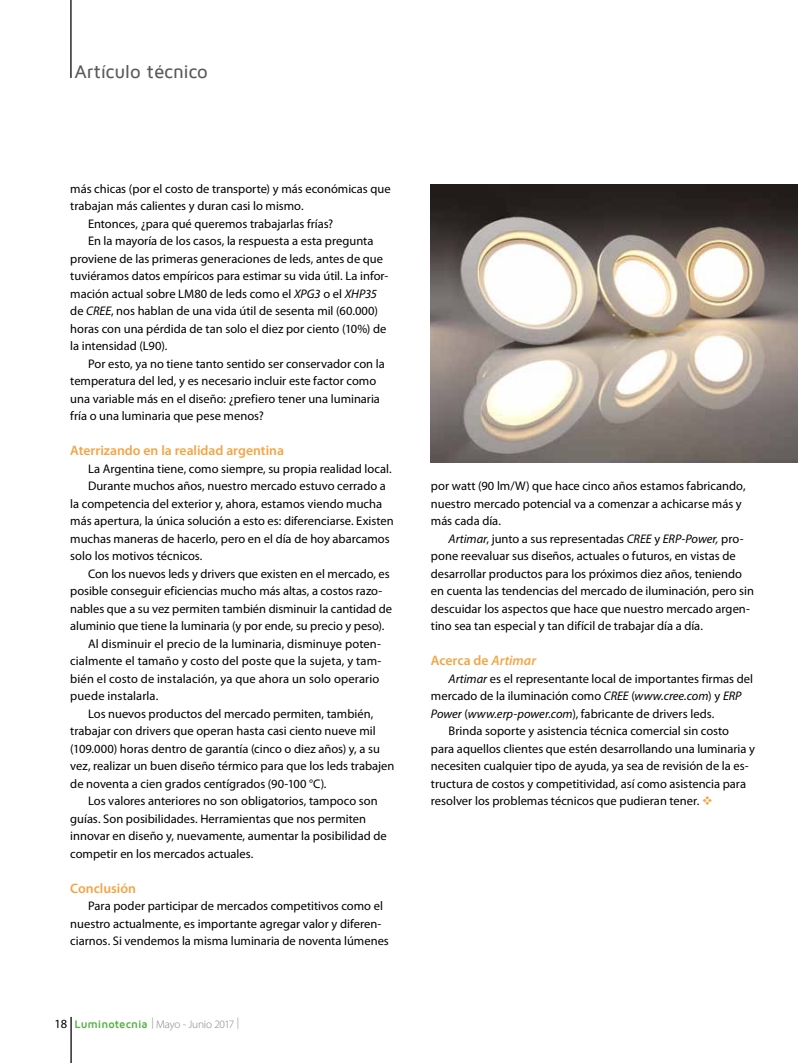
<style>
.page{position:relative;width:798px;height:1063px;background:#fff}
.page>*{position:absolute;margin:0;border:0;box-sizing:border-box;transform-origin:0 0}
.t1{font:500 18.75px "Maven Pro";letter-spacing:-.01em;color:#58595b}
.t2{font:600 13.75px "Myriad Pro";letter-spacing:-.005em;color:#f4a545}
.t3{font:12.5px/17.5px "Myriad Pro";color:#000}
.t4{font:300 11.25px "Myriad Pro";letter-spacing:-.015em;color:#808285}
.s1{font-style:italic}
.s2{font-family:"Maven Pro";font-weight:700;color:#55b047}
.s3{color:#f4a545}
</style>
<div class="page">
<hr style="left:70px;top:1017px;width:2px;height:46px;background:#000">
<hr style="left:70px;top:0;width:1px;height:78px;background:#000">
<img style="left:431px;top:184px;width:366px;height:278px">
<h1 class="t1" style="left:74px;top:62px;width:135px">Artículo técnico</h1>
<p class="t3" style="left:70px;top:180px;width:322px">más chicas (por el costo de transporte) y más económicas que</p>
<p class="t3" style="left:70px;top:198px;width:235px">trabajan más calientes y duran casi lo mismo.</p>
<p class="t3" style="left:88px;top:215px;width:247px">Entonces, ¿para qué queremos trabajarlas frías?</p>
<p class="t3" style="left:88px;top:233px;width:287px">En la mayoría de los casos, la respuesta a esta pregunta</p>
<p class="t3" style="left:70px;top:250px;width:314px">proviene de las primeras generaciones de leds, antes de que</p>
<p class="t3" style="left:70px;top:268px;width:319px">tuviéramos datos empíricos para estimar su vida útil. La infor-</p>
<p class="t3" style="left:70px;top:285px;width:308px">mación actual sobre LM80 de leds como el <span class="s1">XPG3</span> o el <span class="s1">XHP35</span></p>
<p class="t3" style="left:70px;top:303px;width:309px">de <span class="s1">CREE</span>, nos hablan de una vida útil de sesenta mil (60.000)</p>
<p class="t3" style="left:70px;top:320px;width:317px">horas con una pérdida de tan solo el diez por ciento (10%) de</p>
<p class="t3" style="left:70px;top:338px;width:98px">la intensidad (L90).</p>
<p class="t3" style="left:88px;top:355px;width:298px">Por esto, ya no tiene tanto sentido ser conservador con la</p>
<p class="t3" style="left:70px;top:373px;width:307px">temperatura del led, y es necesario incluir este factor como</p>
<p class="t3" style="left:70px;top:390px;width:311px">una variable más en el diseño: ¿prefiero tener una luminaria</p>
<p class="t3" style="left:70px;top:408px;width:195px">fría o una luminaria que pese menos?</p>
<p class="t2" style="left:70px;top:443px;width:215px">Aterrizando en la realidad argentina</p>
<p class="t3" style="left:88px;top:460px;width:305px">La Argentina tiene, como siempre, su propia realidad local.</p>
<p class="t3" style="left:88px;top:478px;width:299px">Durante muchos años, nuestro mercado estuvo cerrado a</p>
<p class="t3" style="left:70px;top:495px;width:313px">la competencia del exterior y, ahora, estamos viendo mucha</p>
<p class="t3" style="left:70px;top:513px;width:325px">más apertura, la única solución a esto es: diferenciarse. Existen</p>
<p class="t3" style="left:70px;top:530px;width:321px">muchas maneras de hacerlo, pero en el día de hoy abarcamos</p>
<p class="t3" style="left:70px;top:548px;width:134px">solo los motivos técnicos.</p>
<p class="t3" style="left:88px;top:565px;width:303px">Con los nuevos leds y drivers que existen en el mercado, es</p>
<p class="t3" style="left:70px;top:583px;width:313px">posible conseguir eficiencias mucho más altas, a costos razo-</p>
<p class="t3" style="left:70px;top:600px;width:323px">nables que a su vez permiten también disminuir la cantidad de</p>
<p class="t3" style="left:70px;top:618px;width:315px">aluminio que tiene la luminaria (y por ende, su precio y peso).</p>
<p class="t3" style="left:88px;top:635px;width:294px">Al disminuir el precio de la luminaria, disminuye poten-</p>
<p class="t3" style="left:70px;top:653px;width:312px">cialmente el tamaño y costo del poste que la sujeta, y tam-</p>
<p class="t3" style="left:70px;top:670px;width:310px">bién el costo de instalación, ya que ahora un solo operario</p>
<p class="t3" style="left:70px;top:688px;width:90px">puede instalarla.</p>
<p class="t3" style="left:88px;top:705px;width:287px">Los nuevos productos del mercado permiten, también,</p>
<p class="t3" style="left:70px;top:723px;width:307px">trabajar con drivers que operan hasta casi ciento nueve mil</p>
<p class="t3" style="left:70px;top:740px;width:311px">(109.000) horas dentro de garantía (cinco o diez años) y, a su</p>
<p class="t3" style="left:70px;top:758px;width:325px">vez, realizar un buen diseño térmico para que los leds trabajen</p>
<p class="t3" style="left:70px;top:775px;width:257px">de noventa a cien grados centígrados (90-100 °C).</p>
<p class="t3" style="left:88px;top:793px;width:291px">Los valores anteriores no son obligatorios, tampoco son</p>
<p class="t3" style="left:70px;top:810px;width:297px">guías. Son posibilidades. Herramientas que nos permiten</p>
<p class="t3" style="left:70px;top:828px;width:318px">innovar en diseño y, nuevamente, aumentar la posibilidad de</p>
<p class="t3" style="left:70px;top:845px;width:184px">competir en los mercados actuales.</p>
<p class="t2" style="left:70px;top:881px;width:67px">Conclusión</p>
<p class="t3" style="left:70px;top:898px;width:320px;text-indent:18px">Para poder participar de mercados competitivos como el nuestro actualmente, es importante agregar valor y diferen&shy;ciarnos. Si vendemos la misma luminaria de noventa lúmenes</p>
<p class="t3" style="left:54px;top:1015px;width:14px">18</p>
<p class="t4" style="left:237px;top:1016px;width:4px">|</p>
<p class="t4" style="left:74px;top:1018px;width:161px"><span class="s2">Luminotecnia</span> | Mayo - Junio 2017</p>
<p class="t3" style="left:431px;top:478px;width:316px">por watt (90 lm/W) que hace cinco años estamos fabricando, nuestro mercado potencial va a comenzar a achicarse más y más cada día.</p>
<p class="t3" style="left:431px;top:530px;width:324px;text-indent:18px"><span class="s1">Artimar</span>, junto a sus representadas <span class="s1">CREE</span> y <span class="s1">ERP-Power,</span> pro&shy;pone reevaluar sus diseños, actuales o futuros, en vistas de desarrollar productos para los próximos diez años, teniendo en cuenta las tendencias del mercado de iluminación, pero sin descuidar los aspectos que hace que nuestro mercado argen&shy;tino sea tan especial y tan difícil de trabajar día a día.</p>
<p class="t2" style="left:431px;top:653px;width:107px">Acerca de <span class="s1">Artimar</span></p>
<p class="t3" style="left:448px;top:670px;width:306px"><span class="s1">Artimar</span> es el representante local de importantes firmas del</p>
<p class="t3" style="left:431px;top:688px;width:312px">mercado de la iluminación como <span class="s1">CREE</span> (<span class="s1">www.cree.com</span>) y <span class="s1">ERP</span></p>
<p class="t3" style="left:431px;top:705px;width:285px"><span class="s1">Power</span> (<span class="s1">www.erp-power.com</span>), fabricante de drivers leds.</p>
<p class="t3" style="left:448px;top:723px;width:282px">Brinda soporte y asistencia técnica comercial sin costo</p>
<p class="t3" style="left:431px;top:740px;width:325px">para aquellos clientes que estén desarrollando una luminaria y</p>
<p class="t3" style="left:431px;top:758px;width:319px">necesiten cualquier tipo de ayuda, ya sea de revisión de la es-</p>
<p class="t3" style="left:431px;top:775px;width:316px">tructura de costos y competitividad, así como asistencia para</p>
<p class="t3" style="left:431px;top:793px;width:283px">resolver los problemas técnicos que pudieran tener. <span class="s3">❖</span></p>
</div>
